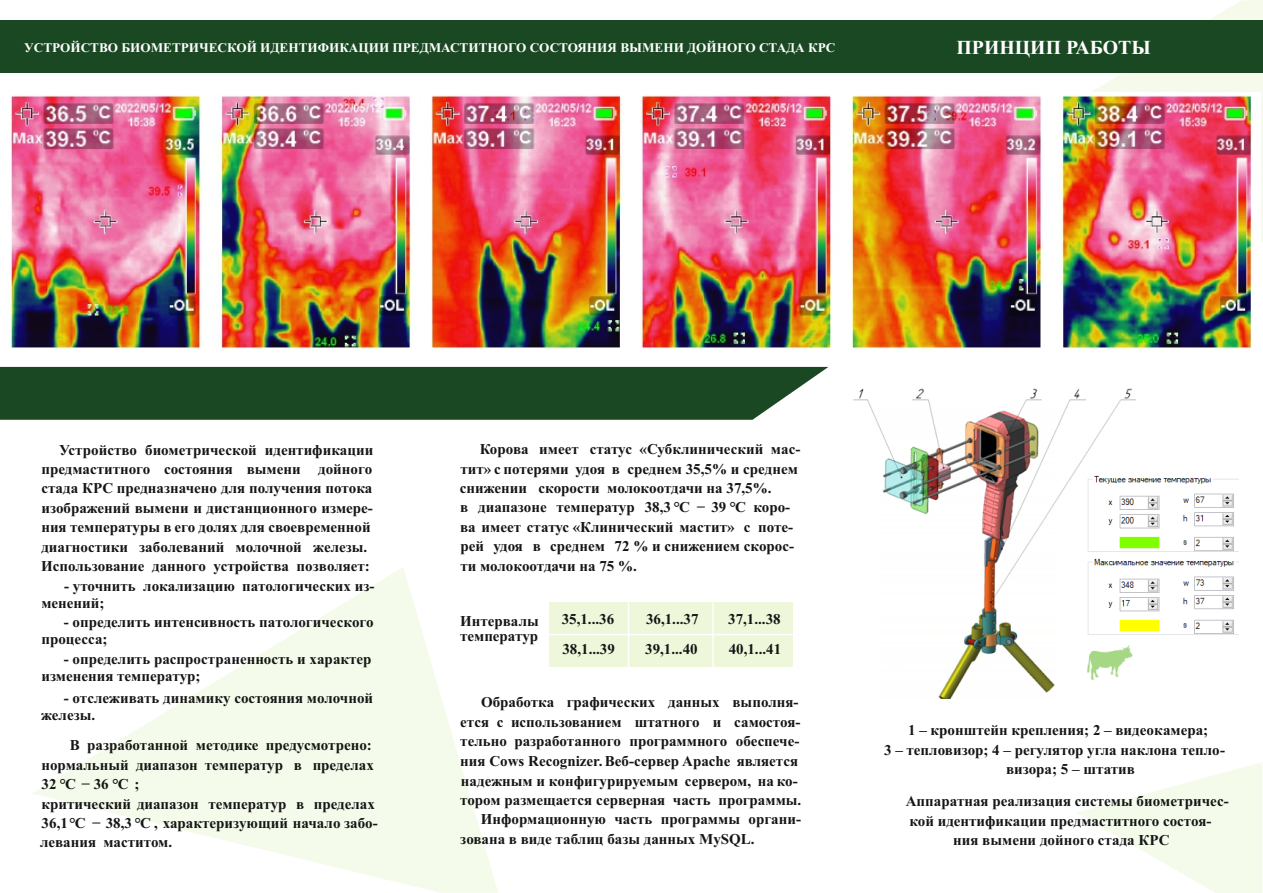
<style>
.page{position:relative;width:1263px;height:893px;background:#fff}
.page>*{position:absolute;margin:0;border:0;box-sizing:border-box;transform-origin:0 0}
.t1{font:700 19.8px "Times New Roman";color:#fff}
.t2{font:700 15px/19.5px "Times New Roman";color:#151616}
.t3{font:700 13.2px "Times New Roman";color:#fff}
</style>
<div class="page">
<img style="left:853px;top:388px;width:283px;height:310px">
<svg style="left:1077px;top:762px;width:185px;height:131px"></svg>
<svg style="left:33px;top:567px;width:465px;height:326px"></svg>
<svg style="left:1092px;top:0;width:171px;height:243px;fill:#f5faea"></svg>
<div style="left:0;top:20px;width:1263px;height:53px;background:#1a4822"></div>
<div style="left:0;top:367px;width:828px;height:53px;background:#1a4822"></div>
<img style="left:10px;top:93px;width:1250px;height:256px">
<div style="left:549px;top:602px;width:244px;height:65px;background:#eef7d9"></div>
<hr style="left:549px;top:634px;width:247px;height:1px;background:#fff">
<hr style="left:628px;top:602px;width:1px;height:65px;background:#fff">
<hr style="left:712px;top:602px;width:2px;height:65px;background:#fff">
<img style="left:1087px;top:471px;width:152px;height:213px">
<p class="t3" style="left:24px;top:43px;width:813px">УСТРОЙСТВО БИОМЕТРИЧЕСКОЙ ИДЕНТИФИКАЦИИ ПРЕДМАСТИТНОГО СОСТОЯНИЯ ВЫМЕНИ ДОЙНОГО СТАДА КРС</p>
<h1 class="t1" style="left:956px;top:40px;width:196px">ПРИНЦИП РАБОТЫ</h1>
<p class="t2" style="left:41px;top:441px;width:334px;text-indent:18px">Устройство биометрической идентификации предмаститного состояния вымени дойного стада КРС предназначено для получения потока изображений вымени и дистанционного измере&shy;ния температуры в его долях для своевременной диагностики заболеваний молочной железы.<br>Использование данного устройства позволяет:</p>
<p class="t2" style="left:41px;top:578px;width:335px;line-height:17.5px;text-indent:23px">- уточнить локализацию патологических из&shy;менений;</p>
<p class="t2" style="left:41px;top:616px;width:334px;line-height:16.4px;text-indent:23px">- определить интенсивность патологического процесса;</p>
<p class="t2" style="left:41px;top:652px;width:332px;line-height:17px;text-indent:23px">- определить распространенность и характер изменения температур;</p>
<p class="t2" style="left:41px;top:691px;width:333px;line-height:16.4px;text-indent:23px">- отслеживать динамику состояния молочной железы.</p>
<p class="t2" style="left:41px;top:737px;width:338px;text-indent:28px">В разработанной методике предусмотрено: нормальный диапазон температур в пределах 32 ℃ − 36 ℃ ;<br>критический диапазон температур в пределах 36,1 ℃ − 38,3 ℃ , характеризующий начало забо-</p>
<p class="t2" style="left:40px;top:834px;width:134px">левания маститом.</p>
<p class="t2" style="left:460px;top:441px;width:342px;text-indent:20px">Корова имеет статус «Субклинический мас&shy;тит» с потерями удоя в среднем 35,5% и среднем снижении скорости молокоотдачи на 37,5%.<br>в диапазоне температур 38,3 ℃ − 39 ℃ коро&shy;ва имеет статус «Клинический мастит» с поте&shy;рей удоя в среднем 72 % и снижением скорос&shy;ти молокоотдачи на 75 %.</p>
<p class="t2" style="left:460px;top:615px;width:80px;line-height:15px">Интервалы температур</p>
<p class="t2" style="left:562px;top:611px;width:54px">35,1...36</p>
<p class="t2" style="left:728px;top:611px;width:54px">37,1...38</p>
<p class="t2" style="left:562px;top:641px;width:54px">38,1...39</p>
<p class="t2" style="left:645px;top:641px;width:54px">39,1...40</p>
<p class="t2" style="left:729px;top:641px;width:54px">40,1...41</p>
<p class="t2" style="left:646px;top:611px;width:54px">36,1...37</p>
<p class="t2" style="left:481px;top:694px;width:319px">Обработка графических данных выполня-</p>
<p class="t2" style="left:460px;top:714px;width:342px">ется с использованием штатного и самостоя-</p>
<p class="t2" style="left:460px;top:733px;width:341px">тельно разработанного программного обеспече-</p>
<p class="t2" style="left:460px;top:753px;width:340px">ния Cows Recognizer.Веб-сервер Apache является</p>
<p class="t2" style="left:461px;top:773px;width:338px">надежным и конфигурируемым сервером, на ко-</p>
<p class="t2" style="left:460px;top:792px;width:343px">тором размещается серверная часть программы.</p>
<p class="t2" style="left:481px;top:811px;width:322px">Информационную часть программы органи-</p>
<p class="t2" style="left:460px;top:831px;width:296px">зована в виде таблиц базы данных MySQL.</p>
<p class="t2" style="left:908px;top:722px;width:302px">1 – кронштейн крепления; 2 – видеокамера;</p>
<p class="t2" style="left:884px;top:742px;width:342px">3 – тепловизор; 4 – регулятор угла наклона тепло-</p>
<p class="t2" style="left:1006px;top:761px;width:130px">визора; 5 – штатив</p>
<p class="t2" style="left:906px;top:793px;width:324px">Аппаратная реализация системы биометричеc-</p>
<p class="t2" style="left:909px;top:813px;width:304px">кой идентификации предмаститного состоя-</p>
<p class="t2" style="left:953px;top:832px;width:218px">ния вымени дойного стада КРС</p>
</div>
